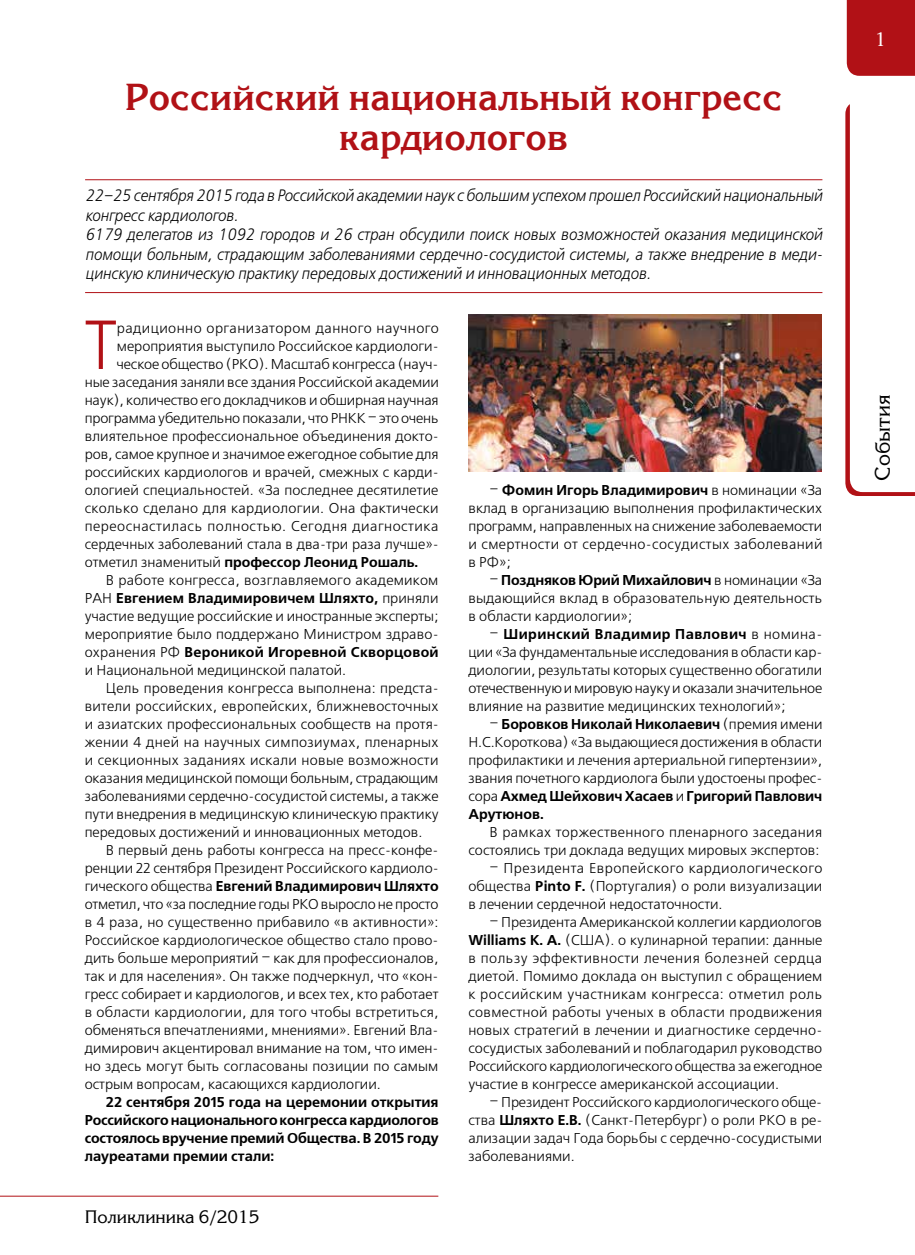
<style>
.page{position:relative;width:915px;height:1255px;background:#fff}
.page>*{position:absolute;margin:0;border:0;box-sizing:border-box;transform-origin:0 0}
.t1{font:69.15px "Free Set C";color:#b11116;scale:.9 1}
.t2{font:700 37.5px/40.5px "Korinna C";color:#b11116;text-align:center}
.t3{font:21px "Korinna C";color:#000}
.t4{font:19.5px "Korinna C";color:#fff}
.t5{font:18px "Korinna C";color:#000}
.t6{font:italic 16.5px/19.5px "Free Set C";color:#000;scale:.9 1}
.t7{font:14.25px/18px "Free Set C";color:#000;text-align:justify}
.t8{font:700 14.25px/18px "Free Set C";color:#000;text-align:justify}
.t9{font:14.25px "Free Set C";letter-spacing:.02em;color:#000}
.t10{font:14.25px "Free Set C";letter-spacing:.035em;color:#000}
.t11{font:14.25px "Free Set C";letter-spacing:.03em;color:#000}
.s1{font-weight:400}
.s2{font-weight:700}
</style>
<div class="page">
<div style="left:846px;top:0;width:68px;height:76px;background:#b11116"></div>
<hr style="left:0;top:1195px;width:438px;height:1px;background:#b11116">
<svg style="left:845px;top:104px;width:69px;height:392px"></svg>
<hr style="left:85px;top:179px;width:737px;height:1px;background:#b11116">
<hr style="left:85px;top:292px;width:737px;height:1px;background:#b11116">
<img style="left:468px;top:315px;width:353px;height:156px">
<h2 class="t2" style="left:125px;top:76px;width:658px">Российский национальный конгресс кардиологов</h2>
<p class="t6" style="left:85px;top:186px;width:820px">22–25 сентября 2015 года в Российской академии наук с большим успехом прошел Российский национальный конгресс кардиологов.<br>6179 делегатов из 1092 городов и 26 стран обсудили поиск новых возможностей оказания медицинской помощи больным, страдающим заболеваниями сердечно-сосудистой системы, а также внедрение в меди&shy;цинскую клиническую практику передовых достижений и инновационных методов.</p>
<h1 class="t1" style="left:85px;top:308px;width:37px">Т</h1>
<p class="t11" style="left:117px;top:320px;width:323px">радиционно организатором данного научного</p>
<p class="t7" style="left:117px;top:338px;width:323px">мероприятия выступило Российское кардиологи-</p>
<p class="t7" style="left:117px;top:356px;width:323px">ческое общество (РКО). Масштаб конгресса (науч-</p>
<p class="t7" style="left:85px;top:374px;width:355px">ные заседания заняли все здания Российской академии</p>
<p class="t7" style="left:85px;top:392px;width:355px">наук), количество его докладчиков и обширная научная</p>
<p class="t7" style="left:85px;top:410px;width:355px">программа убедительно показали, что РНКК– это очень</p>
<p class="t7" style="left:85px;top:428px;width:355px">влиятельное профессиональное объединения докто-</p>
<p class="t7" style="left:85px;top:446px;width:355px">ров, самое крупное и значимое ежегодное событие для</p>
<p class="t7" style="left:85px;top:464px;width:355px">российских кардиологов и врачей, смежных с карди-</p>
<p class="t7" style="left:85px;top:482px;width:355px">ологией специальностей. «За последнее десятилетие</p>
<p class="t9" style="left:85px;top:500px;width:355px">сколько сделано для кардиологии. Она фактически</p>
<p class="t10" style="left:85px;top:518px;width:355px">переоснастилась полностью. Сегодня диагностика</p>
<p class="t7" style="left:85px;top:536px;width:355px">сердечных заболеваний стала в два-три раза лучше»-</p>
<p class="t8" style="left:85px;top:553px;width:335px"><span class="s1">отметил знаменитый</span> профессор Леонид Рошаль.</p>
<p class="t7" style="left:106px;top:572px;width:334px">В работе конгресса, возглавляемого академиком</p>
<p class="t8" style="left:85px;top:589px;width:355px"><span class="s1">РАН</span> Евгением Владимировичем Шляхто, <span class="s1">приняли</span></p>
<p class="t7" style="left:85px;top:608px;width:355px">участие ведущие российские и иностранные эксперты;</p>
<p class="t7" style="left:85px;top:626px;width:355px">мероприятие было поддержано Министром здраво-</p>
<p class="t8" style="left:85px;top:643px;width:355px"><span class="s1">охранения РФ</span> Вероникой Игоревной Скворцовой</p>
<p class="t7" style="left:85px;top:662px;width:263px">и Национальной медицинской палатой.</p>
<p class="t7" style="left:106px;top:680px;width:334px">Цель проведения конгресса выполнена: предста-</p>
<p class="t7" style="left:85px;top:698px;width:355px">вители российских, европейских, ближневосточных</p>
<p class="t7" style="left:85px;top:716px;width:355px">и азиатских профессиональных сообществ на протя-</p>
<p class="t9" style="left:85px;top:734px;width:355px">жении 4 дней на научных симпозиумах, пленарных</p>
<p class="t9" style="left:85px;top:752px;width:355px">и секционных заданиях искали новые возможности</p>
<p class="t7" style="left:85px;top:769px;width:355px">оказания медицинской помощи больным, страдающим</p>
<p class="t7" style="left:85px;top:787px;width:355px">заболеваниями сердечно-сосудистой системы, а также</p>
<p class="t7" style="left:85px;top:805px;width:355px">пути внедрения в медицинскую клиническую практику</p>
<p class="t7" style="left:85px;top:823px;width:339px">передовых достижений и инновационных методов.</p>
<p class="t7" style="left:106px;top:841px;width:334px">В первый день работы конгресса на пресс-конфе-</p>
<p class="t7" style="left:85px;top:859px;width:355px">ренции 22 сентября Президент Российского кардиоло-</p>
<p class="t8" style="left:85px;top:877px;width:355px"><span class="s1">гического общества</span> Евгений Владимирович Шляхто</p>
<p class="t7" style="left:85px;top:895px;width:355px">отметил, что «за последние годы РКО выросло не просто</p>
<p class="t7" style="left:85px;top:913px;width:355px">в 4 раза, но существенно прибавило «в активности»:</p>
<p class="t7" style="left:85px;top:931px;width:355px">Российское кардиологическое общество стало прово-</p>
<p class="t7" style="left:85px;top:949px;width:355px">дить больше мероприятий – как для профессионалов,</p>
<p class="t7" style="left:85px;top:967px;width:355px">так и для населения». Он также подчеркнул, что «кон-</p>
<p class="t7" style="left:85px;top:985px;width:355px">гресс собирает и кардиологов, и всех тех, кто работает</p>
<p class="t7" style="left:85px;top:1003px;width:355px">в области кардиологии, для того чтобы встретиться,</p>
<p class="t7" style="left:85px;top:1021px;width:355px">обменяться впечатлениями, мнениями». Евгений Вла-</p>
<p class="t7" style="left:85px;top:1039px;width:355px">димирович акцентировал внимание на том, что имен-</p>
<p class="t7" style="left:85px;top:1057px;width:355px">но здесь могут быть согласованы позиции по самым</p>
<p class="t7" style="left:85px;top:1075px;width:297px">острым вопросам, касающихся кардиологии.</p>
<p class="t8" style="left:85px;top:1093px;width:355px;text-indent:21px">22 сентября 2015 года на церемонии открытия Российского национального конгресса кардиологов состоялось вручение премий Общества. В 2015 году лауреатами премии стали:</p>
<p class="t5" style="left:85px;top:1206px;width:176px">Поликлиника 6/2015</p>
<p class="t7" style="left:468px;top:481px;width:355px;text-indent:21px">– <span class="s2">Фомин Игорь Владимирович</span> в номинации «За вклад в организацию выполнения профилактических программ, направленных на снижение заболеваемости и смертности от сердечно-сосудистых заболеваний в РФ»;</p>
<p class="t7" style="left:468px;top:571px;width:355px;text-indent:21px">– <span class="s2">Поздняков Юрий Михайлович</span> в номинации «За выдающийся вклад в образовательную деятельность в области кардиологии»;</p>
<p class="t7" style="left:468px;top:625px;width:355px;text-indent:21px">– <span class="s2">Ширинский Владимир Павлович</span> в номина&shy;ции «За фундаментальные исследования в области кар&shy;диологии, результаты которых существенно обогатили отечественную имировую науку иоказали значительное влияние на развитие медицинских технологий»;</p>
<p class="t7" style="left:468px;top:715px;width:355px;text-indent:21px">– <span class="s2">Боровков Николай Николаевич</span> (премия имени Н.С.Короткова) «За выдающиеся достижения в области профилактики и лечения артериальной гипертензии», звания почетного кардиолога были удостоены профес&shy;сора <span class="s2">Ахмед Шейхович Хасаев</span> и <span class="s2">Григорий Павлович Арутюнов.</span></p>
<p class="t7" style="left:468px;top:823px;width:355px;text-align:right">В рамках торжественного пленарного заседания состоялись три доклада ведущих мировых экспертов:</p>
<p class="t7" style="left:468px;top:859px;width:355px;text-indent:21px">– Президента Европейского кардиологического общества <span class="s2">Pinto F.</span> (Португалия) о роли визуализации в лечении сердечной недостаточности.</p>
<p class="t7" style="left:468px;top:913px;width:355px;text-indent:21px">– Президента Американской коллегии кардиологов <span class="s2">Williams K. A.</span> (США). о кулинарной терапии: данные в пользу эффективности лечения болезней сердца диетой. Помимо доклада он выступил с обращением к российским участникам конгресса: отметил роль совместной работы ученых в области продвижения новых стратегий в лечении и диагностике сердечно&shy;сосудистых заболеваний и поблагодарил руководство Российского кардиологического общества за ежегодное участие в конгрессе американской ассоциации.</p>
<p class="t7" style="left:468px;top:1093px;width:355px;text-indent:21px">– Президент Российского кардиологического обще&shy;ства <span class="s2">Шляхто Е.В.</span> (Санкт-Петербург) о роли РКО в ре&shy;ализации задач Года борьбы с сердечно-сосудистыми заболеваниями.</p>
<h3 class="t4" style="left:874px;top:28px;width:13px">1</h3>
<h3 class="t3" style="left:870px;top:480px;width:87px;rotate:-90deg">События</h3>
</div>
